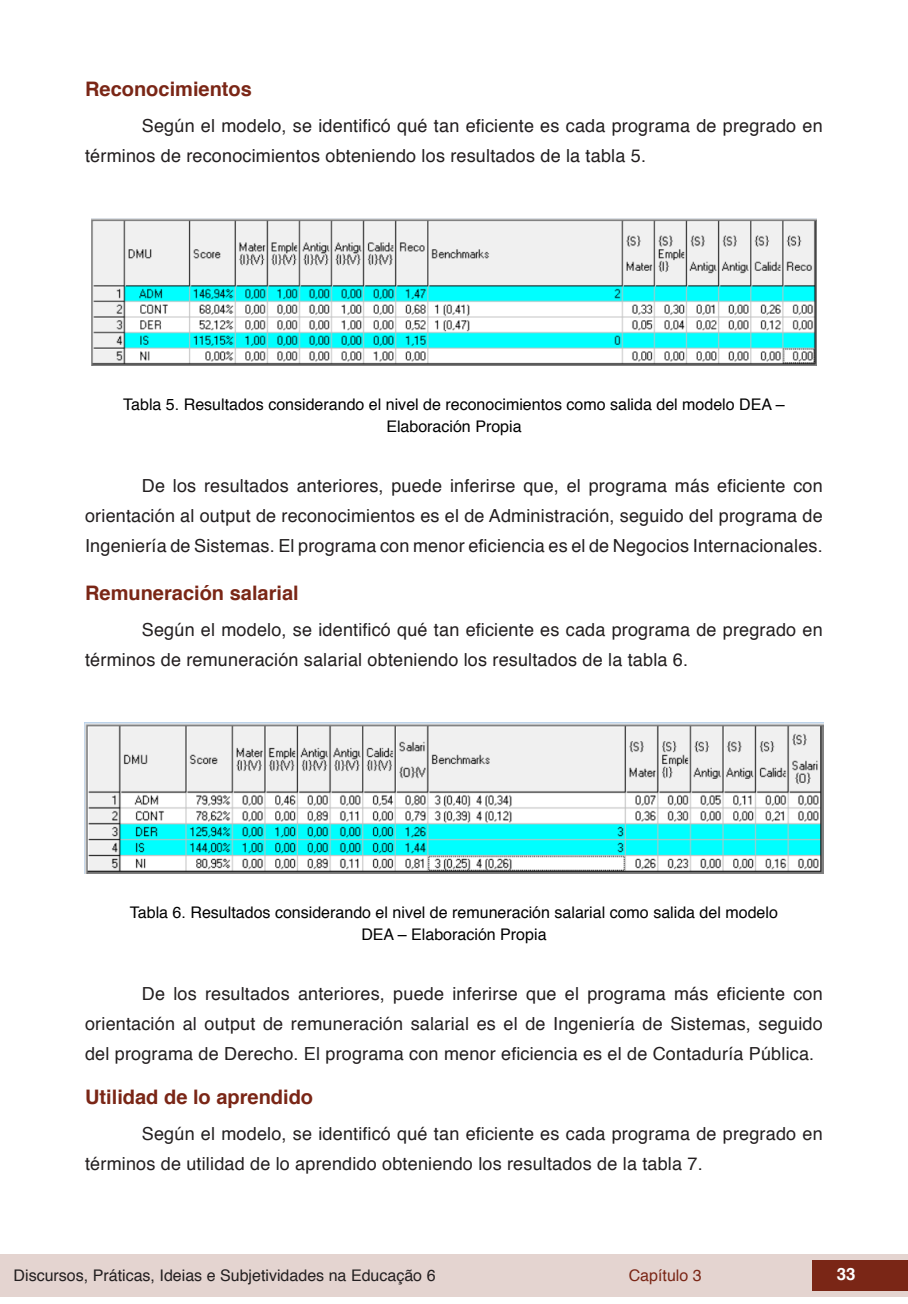
<style>
.page{position:relative;width:908px;height:1304px;background:#fff}
.page>*{position:absolute;margin:0;border:0;box-sizing:border-box;transform-origin:0 0}
.Subtitulo{font:700 20px "Helvetica";color:#7a2616}
.txt{font:18px/30px "Helvetica";letter-spacing:.01em;color:#231f20}
.t1{font:700 16.8px "Helvetica";color:#fff}
.info_tab_graf_imag{font:16px/22px "Helvetica";color:#000;text-align:center}
.t2{font:16px "Helvetica";color:#231f20}
.t3{font:16px "Helvetica";color:#7a2616}
</style>
<div class="page">
<div style="left:0;top:1254px;width:906px;height:43px;background:#e4d4d0"></div>
<div style="left:812px;top:1261px;width:95px;height:30px;background:#7a2616"></div>
<img style="left:92px;top:218px;width:723px;height:148px">
<img style="left:84px;top:722px;width:739px;height:152px">
<p class="Subtitulo" style="left:85px;top:73px;width:168px">Reconocimientos</p>
<p class="txt" style="left:85px;top:111px;width:738px;text-indent:57px">Según el modelo, se identificó qué tan eficiente es cada programa de pregrado en términos de reconocimientos obteniendo los resultados de la tabla 5.</p>
<p class="info_tab_graf_imag" style="left:123px;top:394px;width:662px">Tabla 5. Resultados considerando el nivel de reconocimientos como salida del modelo DEA –<br>Elaboración Propia</p>
<p class="txt" style="left:85px;top:472px;width:738px;text-align:justify;text-indent:57px">De los resultados anteriores, puede inferirse que, el programa más eficiente con orientación al output de reconocimientos es el de Administración, seguido del programa de Ingeniería de Sistemas. El programa con menor eficiencia es el de Negocios Internacionales.</p>
<p class="Subtitulo" style="left:85px;top:577px;width:215px">Remuneración salarial</p>
<p class="txt" style="left:85px;top:615px;width:738px;text-indent:57px">Según el modelo, se identificó qué tan eficiente es cada programa de pregrado en términos de remuneración salarial obteniendo los resultados de la tabla 6.</p>
<p class="info_tab_graf_imag" style="left:130px;top:902px;width:649px">Tabla 6. Resultados considerando el nivel de remuneración salarial como salida del modelo<br>DEA – Elaboración Propia</p>
<p class="txt" style="left:85px;top:980px;width:738px;text-align:justify;text-indent:57px">De los resultados anteriores, puede inferirse que el programa más eficiente con orientación al output de remuneración salarial es el de Ingeniería de Sistemas, seguido del programa de Derecho. El programa con menor eficiencia es el de Contaduría Pública.</p>
<p class="Subtitulo" style="left:85px;top:1081px;width:229px">Utilidad de lo aprendido</p>
<p class="txt" style="left:85px;top:1119px;width:738px;text-indent:57px">Según el modelo, se identificó qué tan eficiente es cada programa de pregrado en términos de utilidad de lo aprendido obteniendo los resultados de la tabla 7.</p>
<p class="t2" style="left:14px;top:1263px;width:423px">Discursos, Práticas, Ideias e Subjetividades na Educação 6</p>
<p class="t3" style="left:628px;top:1263px;width:74px">Capítulo 3</p>
<p class="t1" style="left:836px;top:1261px;width:20px">33</p>
</div>
